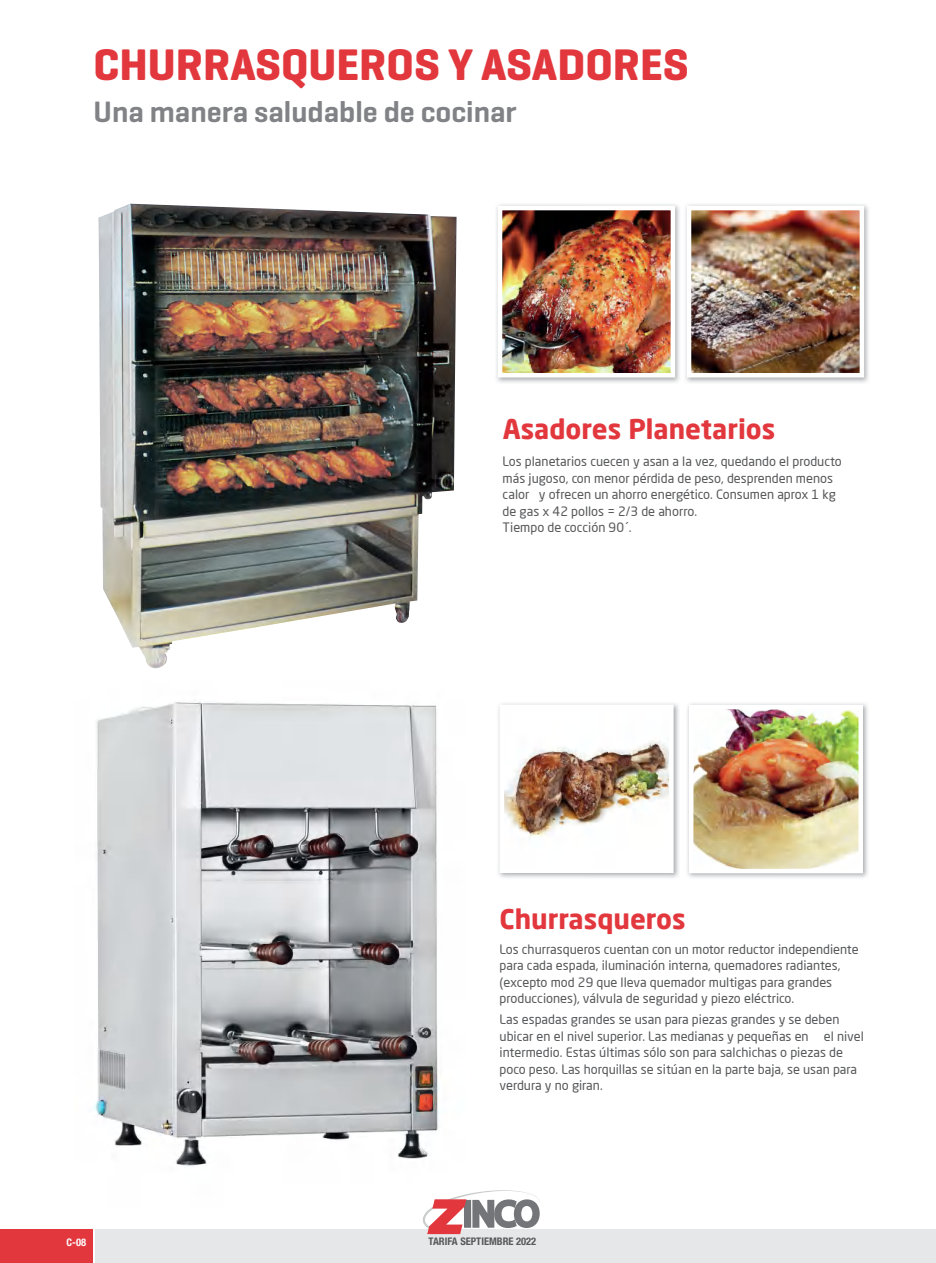
<style>
.page{position:relative;width:936px;height:1263px;background:#fff}
.page>*{position:absolute;margin:0;border:0;box-sizing:border-box;transform-origin:0 0}
.t1{font:700 45px "Geogrotesque";color:#e1373d}
.t2{font:600 30px "Geogrotesque";color:#808285}
.t3{font:700 27px "Neo Sans Pro";color:#e1373d}
.t4{font:12.75px/16.5px "Neo Sans Pro";color:#57585a}
.t5{font:700 condensed 10.5px "Helvetica Neue LT Std";color:#57585a}
.t6{font:700 condensed 10.5px "Helvetica Neue LT Std";color:#fff}
</style>
<div class="page">
<img style="left:93px;top:702px;width:346px;height:464px">
<div style="left:95px;top:1229px;width:839px;height:34px;background:#e6e7e9"></div>
<div style="left:0;top:1229px;width:92px;height:34px;background:#e1373d"></div>
<hr style="left:934px;top:1229px;width:1px;height:34px;background:#e6e7e9">
<svg style="left:423px;top:1190px;width:117px;height:44px"></svg>
<img style="left:98px;top:204px;width:358px;height:464px">
<img style="left:685px;top:204px;width:184px;height:179px">
<img style="left:691px;top:211px;width:168px;height:161px">
<div style="left:686px;top:206px;width:178px;height:171px;border:4px solid #fff"></div>
<img style="left:496px;top:204px;width:184px;height:179px">
<img style="left:502px;top:211px;width:168px;height:161px">
<div style="left:497px;top:206px;width:178px;height:171px;border:4px solid #fff"></div>
<img style="left:498px;top:703px;width:181px;height:175px">
<img style="left:504px;top:712px;width:164px;height:156px">
<div style="left:499px;top:704px;width:174px;height:169px;border:4px solid #fff"></div>
<img style="left:687px;top:703px;width:181px;height:175px">
<img style="left:694px;top:710px;width:163px;height:158px">
<div style="left:689px;top:705px;width:173px;height:168px;border:4px solid #fff"></div>
<h1 class="t1" style="left:94px;top:37px;width:596px">CHURRASQUEROS Y ASADORES</h1>
<h2 class="t2" style="left:94px;top:93px;width:424px">Una manera saludable de cocinar</h2>
<h3 class="t3" style="left:502px;top:412px;width:274px">Asadores Planetarios</h3>
<p class="t4" style="left:502px;top:453px;width:340px">Los planetarios cuecen y asan a la vez, quedando el producto más jugoso, con menor pérdida de peso, desprenden menos calor y ofrecen un ahorro energético. Consumen aprox 1 kg de gas x 42 pollos = 2/3 de ahorro.<br>Tiempo de cocción 90´.</p>
<h3 class="t3" style="left:499px;top:901px;width:187px">Churrasqueros</h3>
<p class="t4" style="left:499px;top:941px;width:361px">Los churrasqueros cuentan con un motor reductor independiente para cada espada, iluminación interna, quemadores radiantes, (excepto mod 29 que lleva quemador multigas para grandes producciones), válvula de seguridad y piezo eléctrico.</p>
<p class="t4" style="left:499px;top:1011px;width:366px">Las espadas grandes se usan para piezas grandes y se deben ubicar en el nivel superior. Las medianas y pequeñas en el nivel intermedio. Estas últimas sólo son para salchichas o piezas de poco peso. Las horquillas se sitúan en la parte baja, se usan para verdura y no giran.</p>
<p class="t6" style="left:67px;top:1236px;width:21px">C-08</p>
<p class="t5" style="left:428px;top:1235px;width:109px">TARIFA SEPTIEMBRE 2022</p>
</div>
